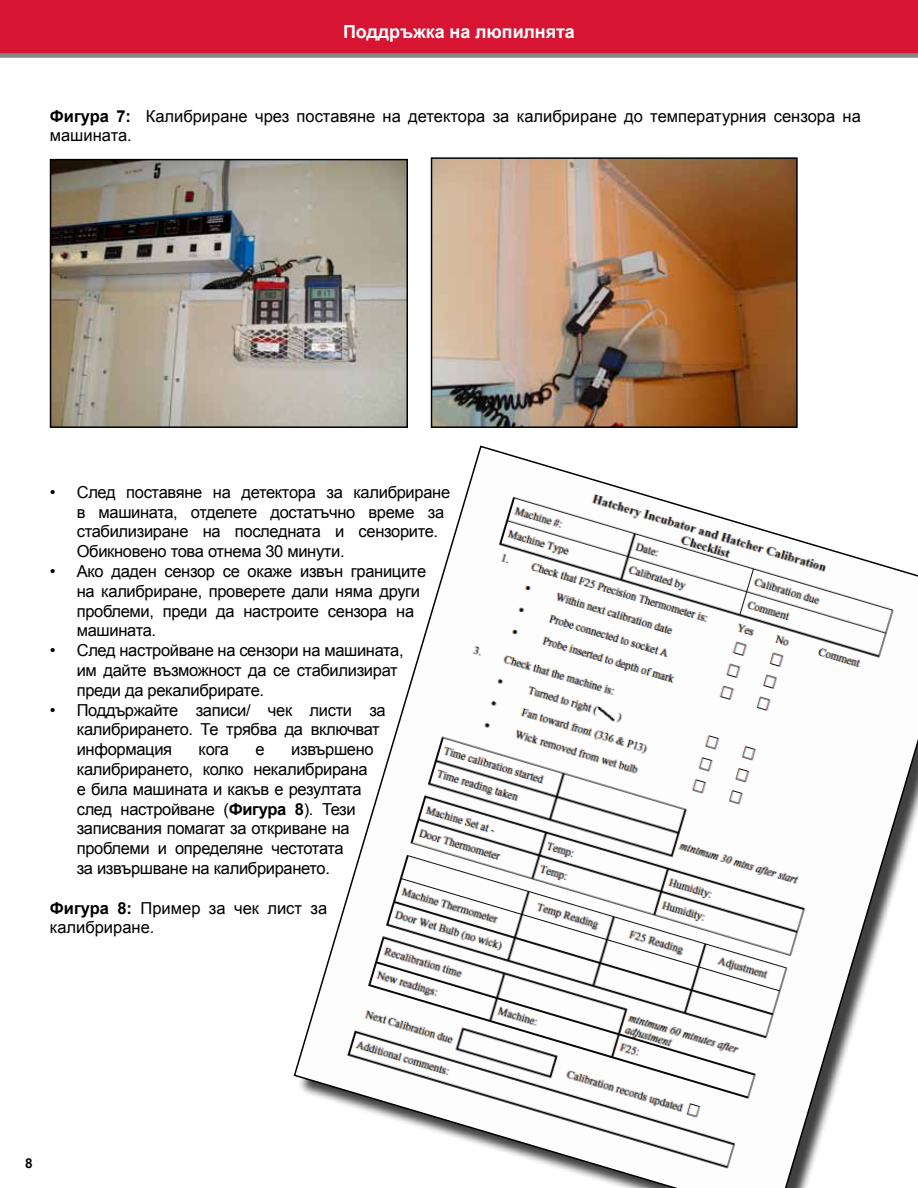
<style>
.page{position:relative;width:918px;height:1188px;background:#fff}
.page>*{position:absolute;margin:0;border:0;box-sizing:border-box;transform-origin:0 0}
.t1{font:700 18px "Arial";letter-spacing:-.005em;color:#fff}
.t2{font:16.5px/19.8px "Arial";letter-spacing:-.02em;color:#000}
.t3{font:16.5px/19.8px "Arial";color:#000}
.t4{font:700 13.5px "Arial";color:#000}
.s1{font-weight:700}
</style>
<div class="page">
<svg style="left:0;top:0;width:918px;height:58px;background:#d01d39"></svg>
<img style="left:53px;top:162px;width:352px;height:263px">
<div style="left:50px;top:159px;width:358px;height:269px;border:2px solid #000"></div>
<img style="left:434px;top:160px;width:361px;height:265px">
<div style="left:431px;top:157px;width:367px;height:271px;border:2px solid #000"></div>
<svg style="left:293px;top:445px;width:625px;height:743px"></svg>
<p class="t1" style="left:343px;top:19px;width:233px">Поддръжка на люпилнята</p>
<p class="t3" style="left:50px;top:106px;width:813px"><span class="s1">Фигура 7:</span> Калибриране чрез поставяне на детектора за калибриране до температурния сензора на машината.</p>
<p class="t2" style="left:77px;top:482px;width:375px;text-indent:-27px">• След поставяне на детектора за калибриране в машината, отделете достатъчно време за стабилизиране на последната и сензорите.<br>Обикновено това отнема 30 минути.</p>
<p class="t2" style="left:77px;top:561px;width:351px;text-indent:-27px">• Ако даден сензор се окаже извън границите на калибриране, проверете дали няма други проблеми, преди да настроите сензора на машината.</p>
<p class="t2" style="left:77px;top:641px;width:328px;text-indent:-27px">• След настройване на сензори на машината, им дайте възможност да се стабилизират преди да рекалибрирате.</p>
<p class="t2" style="left:77px;top:700px;width:311px;text-indent:-27px">• Поддържайте записи/ чек листи за калибрирането. Те трябва да включват информация</p>
<p class="t2" style="left:77px;top:740px;width:298px;text-indent:214px">извършено калибрирането, колко некалибрирана е била машината и какъв е резултата след настройване (<span class="s1">Фигура 8</span>). Тези записвания помагат за откриване на проблеми и определяне честотата<br>за извършване на калибрирането.</p>
<p class="t3" style="left:50px;top:898px;width:279px"><span class="s1">Фигура 8:</span> Пример за чек лист за калибриране.</p>
<p class="t2" style="left:199px;top:740px;width:32px">кога</p>
<p class="t2" style="left:256px;top:740px;width:11px">е</p>
<p class="t4" style="left:25px;top:1154px;width:9px">8</p>
</div>
